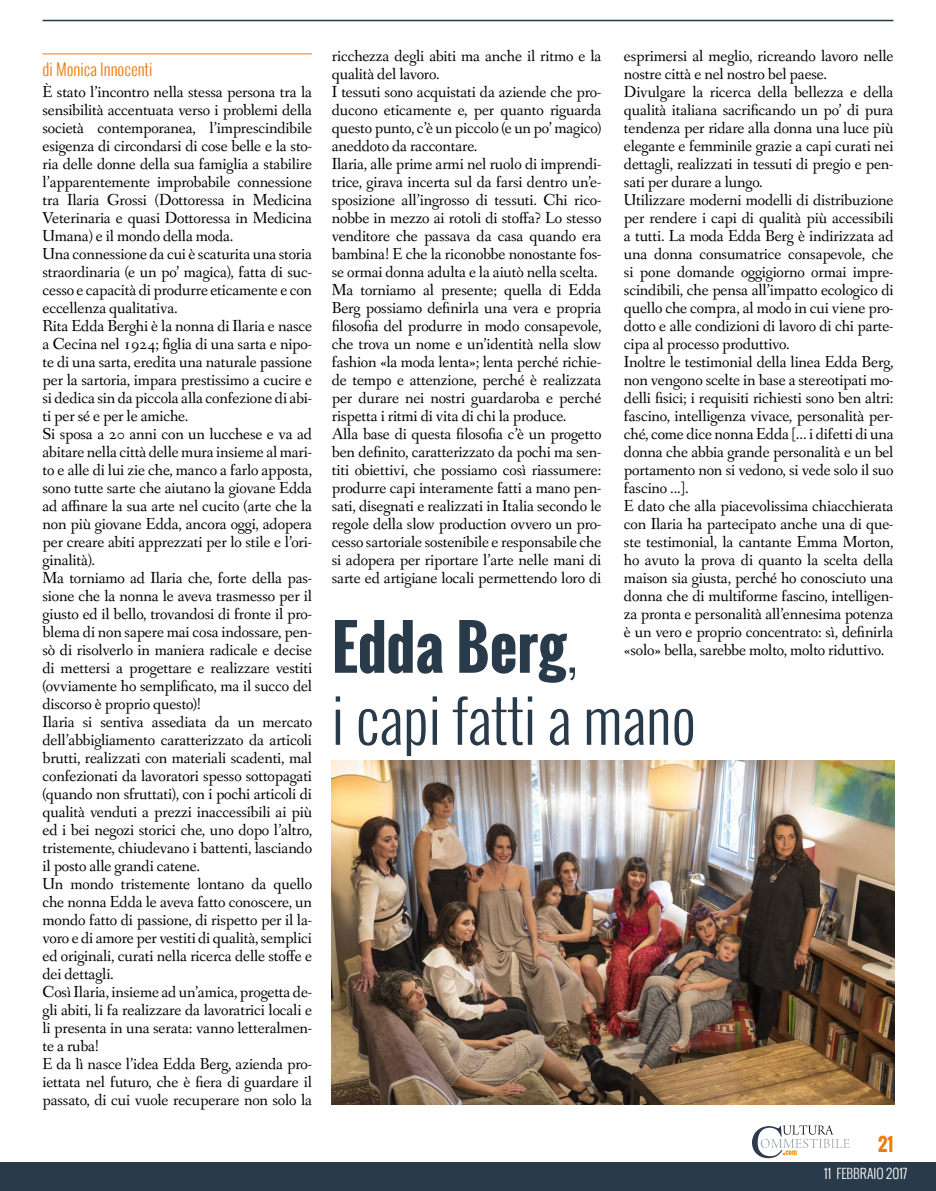
<style>
.page{position:relative;width:936px;height:1191px;background:#fff}
.page>*{position:absolute;margin:0;border:0;box-sizing:border-box;transform-origin:0 0}
.t1{font:300 60px/72px "Oswald";color:#293a4b}
.t2{font:700 18px "Oswald";color:#eb7d0e}
.t3{font:16.5px/18px "Fanwood Text";letter-spacing:-.01em;color:#000}
.t4{font:300 16.5px "Oswald";color:#eb7d0e}
.t5{font:300 13.5px "Oswald";color:#fff}
.s1{font-weight:700}
</style>
<div class="page">
<div style="left:0;top:1162px;width:935px;height:29px;background:#293a4b"></div>
<svg style="left:752px;top:1125px;width:97px;height:33px"></svg>
<hr style="left:43px;top:20px;width:850px;height:1px;background:#293a4b">
<hr style="left:43px;top:54px;width:269px;height:1px;background:#eb7d0e">
<img style="left:332px;top:761px;width:562px;height:344px">
<p class="t4" style="left:43px;top:57px;width:111px">di Monica Innocenti</p>
<p class="t3" style="left:43px;top:83px;width:271px">È stato l’incontro nella stessa persona tra la sensibilità accentuata verso i problemi della società contemporanea, l’imprescindibile esigenza di circondarsi di cose belle e la sto&shy;ria delle donne della sua famiglia a stabilire l’apparentemente improbabile connessione tra Ilaria Grossi (Dottoressa in Medicina Veterinaria e quasi Dottoressa in Medicina Umana) e il mondo della moda.<br>Una connessione da cui è scaturita una storia straordinaria (e un po’ magica), fatta di suc&shy;cesso e capacità di produrre eticamente e con eccellenza qualitativa.<br>Rita Edda Berghi è la nonna di Ilaria e nasce a Cecina nel 1924; figlia di una sarta e nipo&shy;te di una sarta, eredita una naturale passione per la sartoria, impara prestissimo a cucire e si dedica sin da piccola alla confezione di abi&shy;ti per sé e per le amiche.<br>Si sposa a 20 anni con un lucchese e va ad abitare nella città delle mura insieme al mari&shy;to e alle di lui zie che, manco a farlo apposta, sono tutte sarte che aiutano la giovane Edda ad affinare la sua arte nel cucito (arte che la non più giovane Edda, ancora oggi, adopera per creare abiti apprezzati per lo stile e l’ori&shy;ginalità).<br>Ma torniamo ad Ilaria che, forte della pas&shy;sione che la nonna le aveva trasmesso per il giusto ed il bello, trovandosi di fronte il pro&shy;blema di non sapere mai cosa indossare, pen&shy;sò di risolverlo in maniera radicale e decise di mettersi a progettare e realizzare vestiti (ovviamente ho semplificato, ma il succo del discorso è proprio questo)!<br>Ilaria si sentiva assediata da un mercato dell’abbigliamento caratterizzato da articoli brutti, realizzati con materiali scadenti, mal confezionati da lavoratori spesso sottopagati (quando non sfruttati), con i pochi articoli di qualità venduti a prezzi inaccessibili ai più ed i bei negozi storici che, uno dopo l’altro, tristemente, chiudevano i battenti, lasciando il posto alle grandi catene.<br>Un mondo tristemente lontano da quello che nonna Edda le aveva fatto conoscere, un mondo fatto di passione, di rispetto per il la&shy;voro e di amore per vestiti di qualità, semplici ed originali, curati nella ricerca delle stoffe e dei dettagli.<br>Così Ilaria, insieme ad un’amica, progetta de&shy;gli abiti, li fa realizzare da lavoratrici locali e li presenta in una serata: vanno letteralmen&shy;te a ruba!<br>E da lì nasce l’idea Edda Berg, azienda pro&shy;iettata nel futuro, che è fiera di guardare il passato, di cui vuole recuperare non solo la</p>
<p class="t3" style="left:332px;top:47px;width:271px">ricchezza degli abiti ma anche il ritmo e la qualità del lavoro.<br>I tessuti sono acquistati da aziende che pro&shy;ducono eticamente e, per quanto riguarda questo punto, c’è un piccolo (e un po’ magico) aneddoto da raccontare.<br>Ilaria, alle prime armi nel ruolo di imprendi&shy;trice, girava incerta sul da farsi dentro un’e&shy;sposizione all’ingrosso di tessuti. Chi rico&shy;nobbe in mezzo ai rotoli di stoffa? Lo stesso venditore che passava da casa quando era bambina! E che la riconobbe nonostante fos&shy;se ormai donna adulta e la aiutò nella scelta.<br>Ma torniamo al presente; quella di Edda Berg possiamo definirla una vera e propria filosofia del produrre in modo consapevole, che trova un nome e un’identità nella slow fashion «la moda lenta»; lenta perché richie&shy;de tempo e attenzione, perché è realizzata per durare nei nostri guardaroba e perché rispetta i ritmi di vita di chi la produce.<br>Alla base di questa filosofia c’è un progetto ben definito, caratterizzato da pochi ma sen&shy;titi obiettivi, che possiamo così riassumere: produrre capi interamente fatti a mano pen&shy;sati, disegnati e realizzati in Italia secondo le regole della slow production ovvero un pro&shy;cesso sartoriale sostenibile e responsabile che si adopera per riportare l’arte nelle mani di sarte ed artigiane locali permettendo loro di</p>
<p class="t3" style="left:624px;top:47px;width:271px">esprimersi al meglio, ricreando lavoro nelle nostre città e nel nostro bel paese.<br>Divulgare la ricerca della bellezza e della qualità italiana sacrificando un po’ di pura tendenza per ridare alla donna una luce più elegante e femminile grazie a capi curati nei dettagli, realizzati in tessuti di pregio e pen&shy;sati per durare a lungo.<br>Utilizzare moderni modelli di distribuzione per rendere i capi di qualità più accessibili a tutti. La moda Edda Berg è indirizzata ad una donna consumatrice consapevole, che si pone domande oggigiorno ormai impre&shy;scindibili, che pensa all’impatto ecologico di quello che compra, al modo in cui viene pro&shy;dotto e alle condizioni di lavoro di chi parte&shy;cipa al processo produttivo.<br>Inoltre le testimonial della linea Edda Berg, non vengono scelte in base a stereotipati mo&shy;delli fisici; i requisiti richiesti sono ben altri: fascino, intelligenza vivace, personalità per&shy;ché, come dice nonna Edda [… i difetti di una donna che abbia grande personalità e un bel portamento non si vedono, si vede solo il suo fascino ...].<br>E dato che alla piacevolissima chiacchierata con Ilaria ha partecipato anche una di que&shy;ste testimonial, la cantante Emma Morton, ho avuto la prova di quanto la scelta della maison sia giusta, perché ho conosciuto una donna che di multiforme fascino, intelligen&shy;za pronta e personalità all’ennesima potenza è un vero e proprio concentrato: sì, definirla «solo» bella, sarebbe molto, molto riduttivo.</p>
<h1 class="t1" style="left:332px;top:611px;width:366px"><span class="s1">Edda Berg</span>,<br>i capi fatti a mano</h1>
<p class="t2" style="left:878px;top:1130px;width:17px">21</p>
<p class="t5" style="left:824px;top:1164px;width:85px">11 FEBBRAIO 2017</p>
</div>
